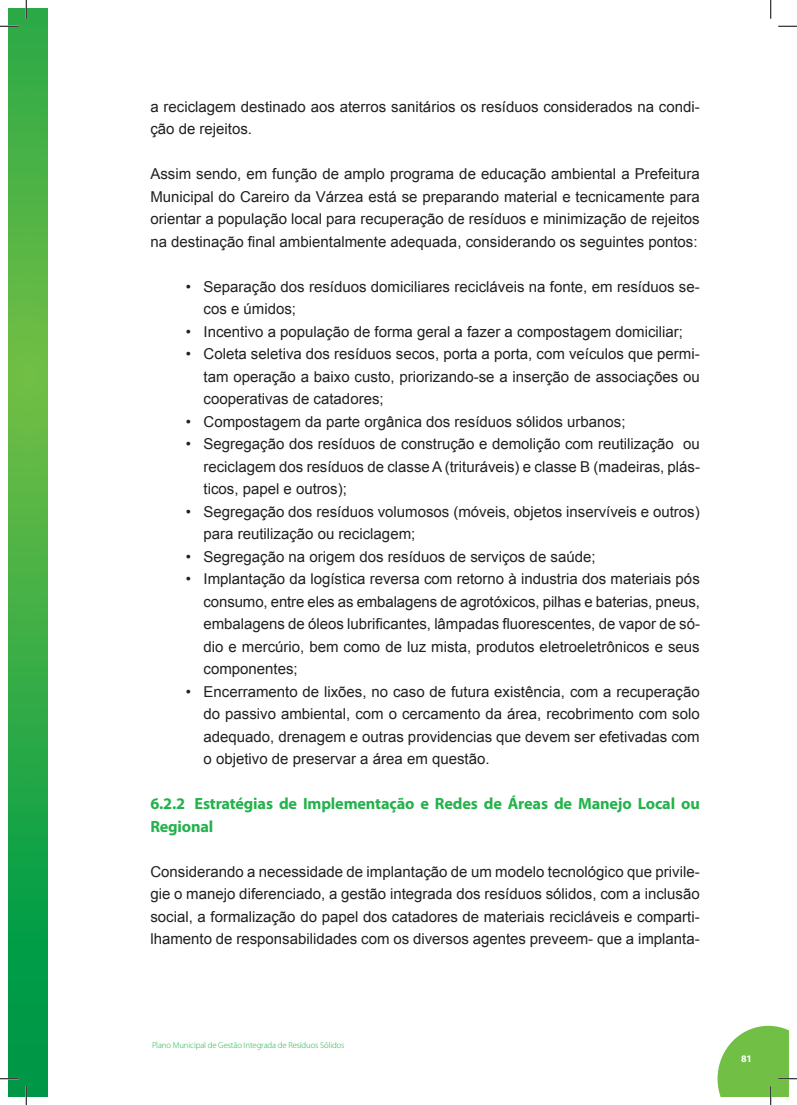
<style>
.page{position:relative;width:797px;height:1105px;background:#fff}
.page>*{position:absolute;margin:0;border:0;box-sizing:border-box;transform-origin:0 0}
.t1{font:700 16.25px/22.5px "Myriad Pro";letter-spacing:-.01em;color:#23b24b}
.t2{font:15px/22.5px "Arial";color:#231f20;text-align:justify}
.t3{font:700 10px "Myriad Pro";color:#fff}
.t4{font:300 8.75px "Myriad Pro";letter-spacing:-.015em;color:#23b24b}
</style>
<div class="page">
<svg style="left:9px;top:9px;width:39px;height:1087px;background:#38ac45"></svg>
<svg style="left:0;top:25px;width:19px;height:2px"></svg>
<svg style="left:778px;top:25px;width:19px;height:2px"></svg>
<svg style="left:0;top:1078px;width:19px;height:1px"></svg>
<svg style="left:25px;top:0;width:2px;height:19px"></svg>
<svg style="left:25px;top:1086px;width:2px;height:19px"></svg>
<svg style="left:770px;top:0;width:1px;height:19px"></svg>
<svg style="left:717px;top:1026px;width:80px;height:79px"></svg>
<p class="t2" style="left:150px;top:95px;width:551px">a reciclagem destinado aos aterros sanitários os resíduos considerados na condi&shy;ção de rejeitos.</p>
<p class="t2" style="left:150px;top:163px;width:551px">Assim sendo, em função de amplo programa de educação ambiental a Prefeitura Municipal do Careiro da Várzea está se preparando material e tecnicamente para orientar a população local para recuperação de resíduos e minimização de rejeitos na destinação final ambientalmente adequada, considerando os seguintes pontos:</p>
<p class="t2" style="left:203px;top:275px;width:498px;text-indent:-18px">• Separação dos resíduos domiciliares recicláveis na fonte, em resíduos se&shy;cos e úmidos;</p>
<p class="t2" style="left:186px;top:320px;width:499px">• Incentivo a população de forma geral a fazer a compostagem domiciliar;</p>
<p class="t2" style="left:203px;top:343px;width:498px;text-indent:-18px">• Coleta seletiva dos resíduos secos, porta a porta, com veículos que permi&shy;tam operação a baixo custo, priorizando-se a inserção de associações ou cooperativas de catadores;</p>
<p class="t2" style="left:186px;top:410px;width:441px">• Compostagem da parte orgânica dos resíduos sólidos urbanos;</p>
<p class="t2" style="left:203px;top:433px;width:498px;text-indent:-18px">• Segregação dos resíduos de construção e demolição com reutilização ou reciclagem dos resíduos de classe A (trituráveis) e classe B (madeiras, plás&shy;ticos, papel e outros);</p>
<p class="t2" style="left:203px;top:500px;width:498px;text-indent:-18px">• Segregação dos resíduos volumosos (móveis, objetos inservíveis e outros) para reutilização ou reciclagem;</p>
<p class="t2" style="left:186px;top:545px;width:411px">• Segregação na origem dos resíduos de serviços de saúde;</p>
<p class="t2" style="left:203px;top:568px;width:498px;text-indent:-18px">• Implantação da logística reversa com retorno à industria dos materiais pós consumo, entre eles as embalagens de agrotóxicos, pilhas e baterias, pneus, embalagens de óleos lubrificantes, lâmpadas fluorescentes, de vapor de só&shy;dio e mercúrio, bem como de luz mista, produtos eletroeletrônicos e seus componentes;</p>
<p class="t2" style="left:203px;top:680px;width:498px;text-indent:-18px">• Encerramento de lixões, no caso de futura existência, com a recuperação do passivo ambiental, com o cercamento da área, recobrimento com solo adequado, drenagem e outras providencias que devem ser efetivadas com o objetivo de preservar a área em questão.</p>
<p class="t1" style="left:150px;top:793px;width:551px">6.2.2 Estratégias de Implementação e Redes de Áreas de Manejo Local ou<br>Regional</p>
<p class="t2" style="left:150px;top:860px;width:551px">Considerando a necessidade de implantação de um modelo tecnológico que privile&shy;gie o manejo diferenciado, a gestão integrada dos resíduos sólidos, com a inclusão social, a formalização do papel dos catadores de materiais recicláveis e comparti&shy;lhamento de responsabilidades com os diversos agentes preveem- que a implanta-</p>
<p class="t4" style="left:152px;top:1040px;width:194px">Plano Municipal de Gestão Integrada de Resíduos Sólidos</p>
<p class="t3" style="left:741px;top:1053px;width:12px">81</p>
</div>
